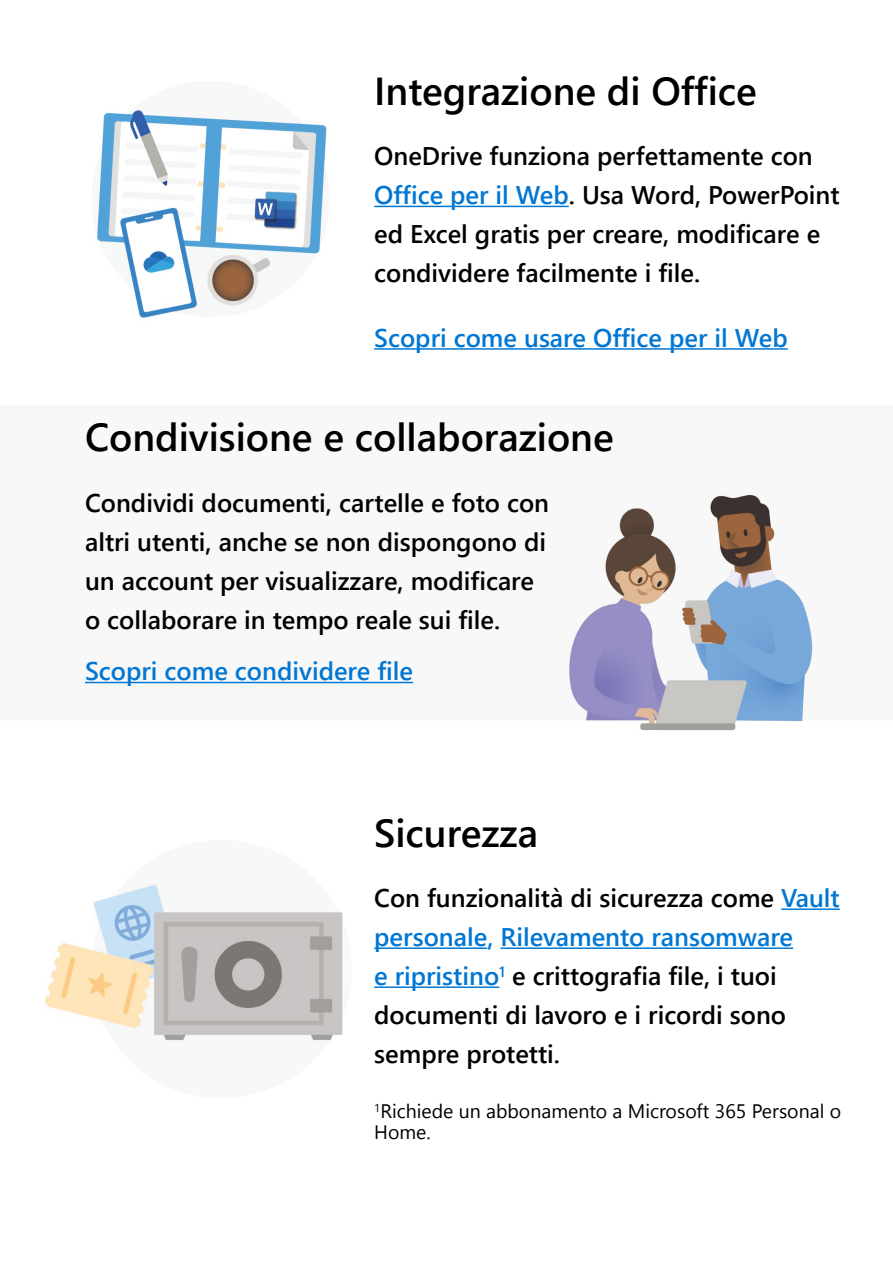
<style>
.page{position:relative;width:893px;height:1263px;background:#fff}
.page>*{position:absolute;margin:0;border:0;box-sizing:border-box;transform-origin:0 0}
.t1{font:600 39px "Segoe UI";color:#000}
.t2{font:600 25.5px/39px "Segoe UI";color:#000}
.t3{font:600 25.5px "Segoe UI";color:#0177d3}
.t4{font:19.5px/21px "Segoe UI";color:#000}
.s1{color:#0177d3}
</style>
<div class="page">
<img style="left:85px;top:494px;width:732px;height:237px">
<hr style="left:374px;top:206px;width:195px;height:1px;background:#0177d3">
<hr style="left:374px;top:348px;width:414px;height:2px;background:#0177d3">
<hr style="left:85px;top:682px;width:328px;height:1px;background:#0177d3">
<img style="left:95px;top:108px;width:232px;height:210px">
<img style="left:44px;top:882px;width:299px;height:159px">
<hr style="left:781px;top:908px;width:59px;height:2px;background:#0177d3">
<hr style="left:374px;top:947px;width:113px;height:2px;background:#0177d3">
<hr style="left:500px;top:947px;width:293px;height:2px;background:#0177d3">
<hr style="left:374px;top:986px;width:125px;height:2px;background:#0177d3">
<h1 class="t1" style="left:374px;top:60px;width:384px">Integrazione di Office</h1>
<p class="t2" style="left:374px;top:136px;width:467px">OneDrive funziona perfettamente con <span class="s1">Office per il Web</span>. Usa Word, PowerPoint ed Excel gratis per creare, modificare e condividere facilmente i file.</p>
<p class="t3" style="left:374px;top:317px;width:415px">Scopri come usare Office per il Web</p>
<h1 class="t1" style="left:85px;top:406px;width:530px">Condivisione e collaborazione</h1>
<p class="t2" style="left:85px;top:483px;width:466px">Condividi documenti, cartelle e foto con altri utenti, anche se non dispongono di un account per visualizzare, modificare o collaborare in tempo reale sui file.</p>
<p class="t3" style="left:85px;top:651px;width:329px">Scopri come condividere file</p>
<h1 class="t1" style="left:374px;top:801px;width:165px">Sicurezza</h1>
<p class="t2" style="left:374px;top:878px;width:467px">Con funzionalità di sicurezza come <span class="s1">Vault personale, Rilevamento ransomware<br>e ripristino</span><sup>1</sup> e crittografia file, i tuoi documenti di lavoro e i ricordi sono sempre protetti.</p>
<p class="t4" style="left:374px;top:1100px;width:468px"><sup>1</sup>Richiede un abbonamento a Microsoft 365 Personal o<br>Home.</p>
</div>
